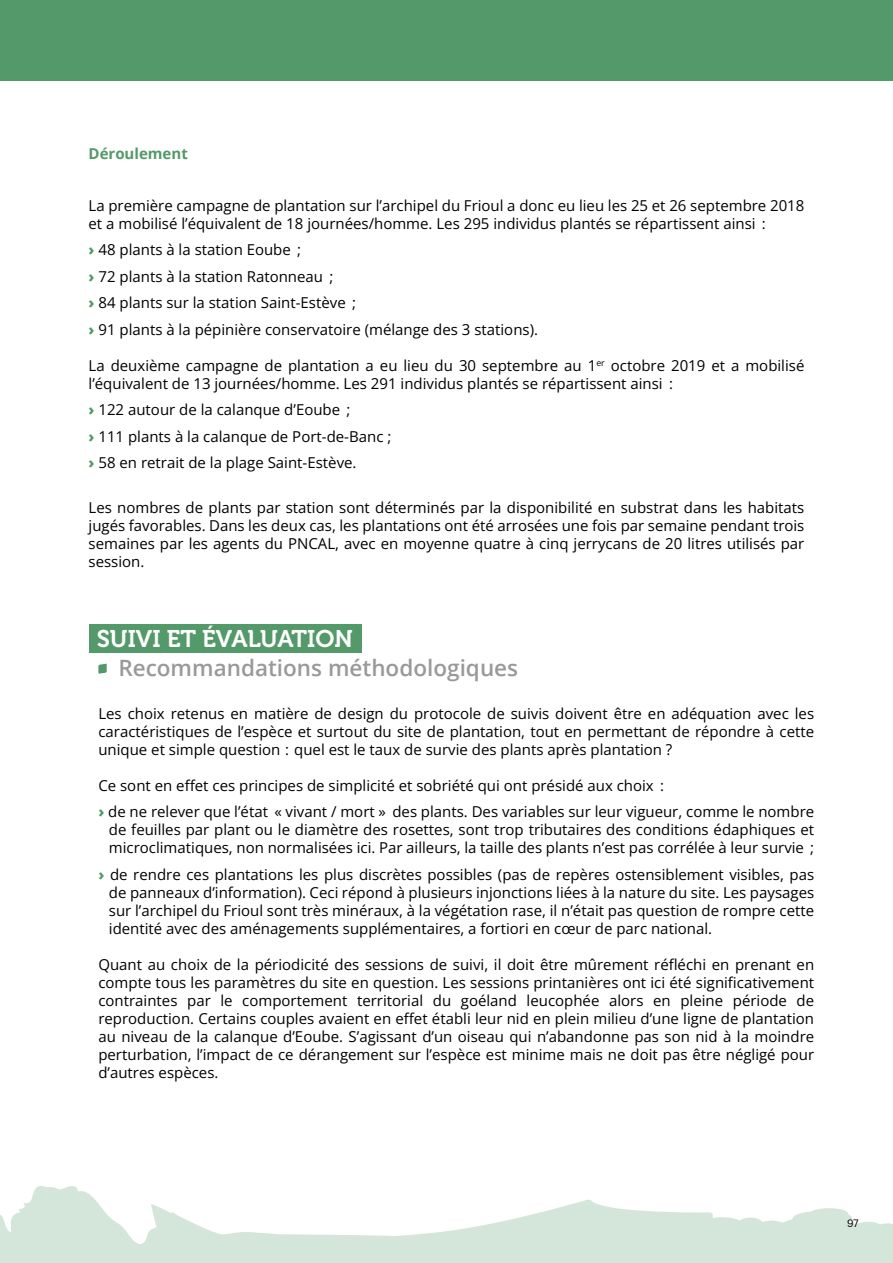
<style>
.page{position:relative;width:893px;height:1263px;background:#fff}
.page>*{position:absolute;margin:0;border:0;box-sizing:border-box;transform-origin:0 0}
.t1{font:24px "Museo 700";color:#fff}
.t2{font:600 22.5px "Open Sans";color:#989999}
.t3{font:15px/18px "Open Sans";color:#000}
.t4{font:700 15px "Open Sans";color:#549969}
.t5{font:10.5px "Graphik";color:#000}
.s1{font-weight:800;color:#549969}
</style>
<div class="page">
<svg style="left:0;top:1186px;width:893px;height:77px;fill:#d4e5d9"></svg>
<div style="left:89px;top:624px;width:272px;height:28px;background:#549969"></div>
<div style="left:0;top:0;width:893px;height:80px;background:#549969"></div>
<svg style="left:98px;top:664px;width:9px;height:10px"></svg>
<p class="t4" style="left:89px;top:142px;width:101px">Déroulement</p>
<p class="t3" style="left:89px;top:196px;width:717px">La première campagne de plantation sur l’archipel du Frioul a donc eu lieu les 25 et 26 septembre 2018 et a mobilisé l’équivalent de 18 journées/homme. Les 295 individus plantés se répartissent ainsi :</p>
<p class="t3" style="left:89px;top:236px;width:451px;line-height:26.5px"><span class="s1">›</span> 48 plants à la station Eoube ;<br><span class="s1">›</span> 72 plants à la station Ratonneau ;<br><span class="s1">›</span> 84 plants sur la station Saint-Estève ;<br><span class="s1">›</span> 91 plants à la pépinière conservatoire (mélange des 3 stations).</p>
<p class="t3" style="left:89px;top:356px;width:717px">La deuxième campagne de plantation a eu lieu du 30 septembre au 1<sup>er</sup> octobre 2019 et a mobilisé l’équivalent de 13 journées/homme. Les 291 individus plantés se répartissent ainsi :</p>
<p class="t3" style="left:89px;top:396px;width:304px;line-height:26.5px"><span class="s1">›</span> 122 autour de la calanque d’Eoube ;<br><span class="s1">›</span> 111 plants à la calanque de Port-de-Banc ; <span class="s1">›</span> 58 en retrait de la plage Saint-Estève.</p>
<p class="t3" style="left:89px;top:498px;width:717px;text-align:justify">Les nombres de plants par station sont déterminés par la disponibilité en substrat dans les habitats jugés favorables. Dans les deux cas, les plantations ont été arrosées une fois par semaine pendant trois semaines par les agents du PNCAL, avec en moyenne quatre à cinq jerrycans de 20 litres utilisés par session.</p>
<h1 class="t1" style="left:97px;top:626px;width:258px">SUIVI ET ÉVALUATION</h1>
<h2 class="t2" style="left:118px;top:652px;width:401px">Recommandations méthodologiques</h2>
<p class="t3" style="left:98px;top:704px;width:717px;text-align:justify">Les choix retenus en matière de design du protocole de suivis doivent être en adéquation avec les caractéristiques de l’espèce et surtout du site de plantation, tout en permettant de répondre à cette unique et simple question : quel est le taux de survie des plants après plantation ?</p>
<p class="t3" style="left:98px;top:772px;width:717px;line-height:26.5px">Ce sont en effet ces principes de simplicité et sobriété qui ont présidé aux choix :<br><span class="s1">›</span> de ne relever que l’état « vivant / mort » des plants. Des variables sur leur vigueur, comme le nombre</p>
<p class="t3" style="left:109px;top:820px;width:707px">de feuilles par plant ou le diamètre des rosettes, sont trop tributaires des conditions édaphiques et microclimatiques, non normalisées ici. Par ailleurs, la taille des plants n’est pas corrélée à leur survie ;</p>
<p class="t3" style="left:109px;top:865px;width:707px;text-align:justify;text-indent:-10px"><span class="s1">›</span> de rendre ces plantations les plus discrètes possibles (pas de repères ostensiblement visibles, pas de panneaux d’information). Ceci répond à plusieurs injonctions liées à la nature du site. Les paysages sur l’archipel du Frioul sont très minéraux, à la végétation rase, il n’était pas question de rompre cette identité avec des aménagements supplémentaires, a fortiori en cœur de parc national.</p>
<p class="t3" style="left:98px;top:955px;width:717px;text-align:justify">Quant au choix de la périodicité des sessions de suivi, il doit être mûrement réfléchi en prenant en compte tous les paramètres du site en question. Les sessions printanières ont ici été significativement contraintes par le comportement territorial du goéland leucophée alors en pleine période de reproduction. Certains couples avaient en effet établi leur nid en plein milieu d’une ligne de plantation au niveau de la calanque d’Eoube. S’agissant d’un oiseau qui n’abandonne pas son nid à la moindre perturbation, l’impact de ce dérangement sur l’espèce est minime mais ne doit pas être négligé pour d’autres espèces.</p>
<p class="t5" style="left:847px;top:1215px;width:13px">97</p>
</div>
